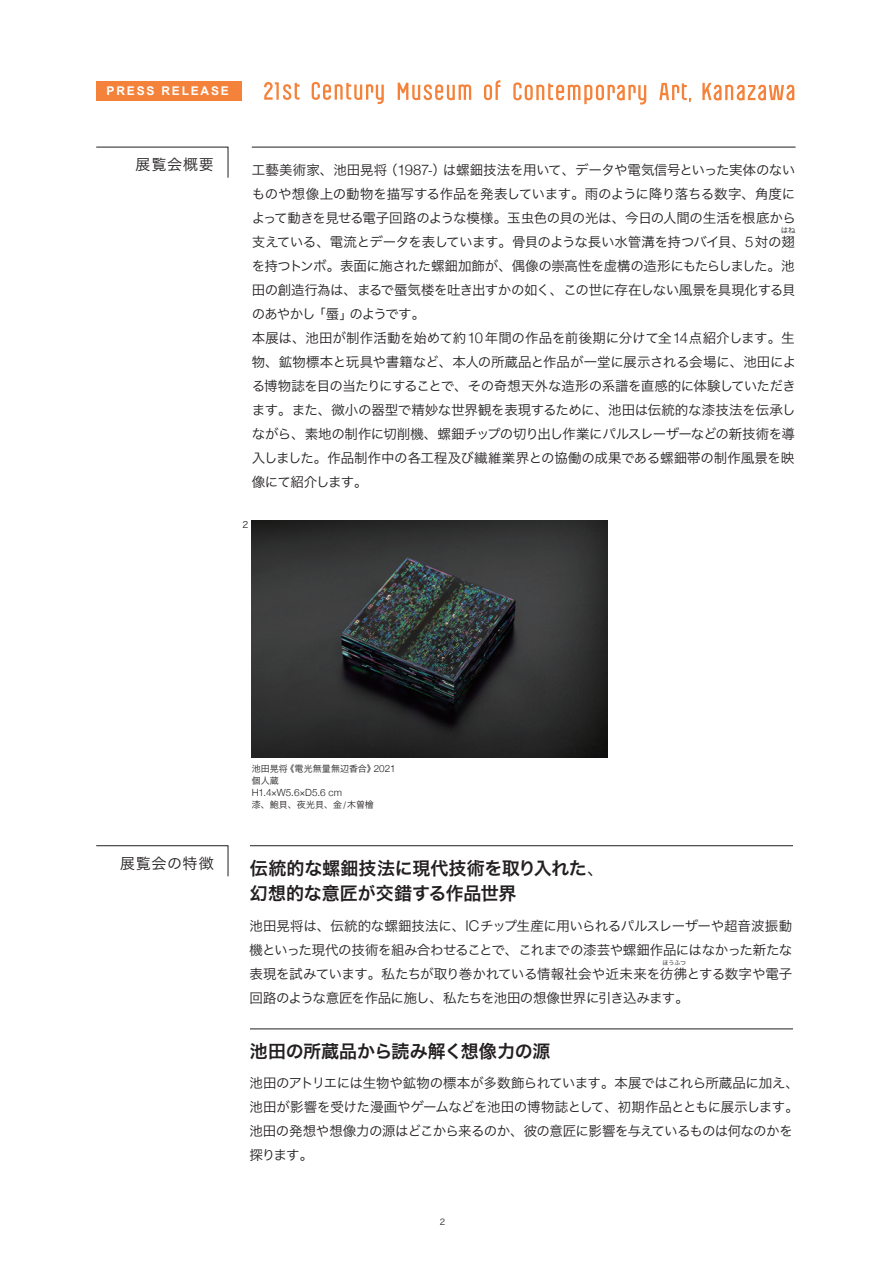
<style>
.page{position:relative;width:893px;height:1263px;background:#fff}
.page>*{position:absolute;margin:0;border:0;box-sizing:border-box;transform-origin:0 0}
.t1{font:18px/25.5px "Hira Kaku Pro W6";letter-spacing:-.005em;color:#231f20}
.t2{font:15px "Hira Kaku Pro W3";letter-spacing:.055em;color:#231f20}
.t3{font:13.5px/24px "Hira Kaku Pro W3";letter-spacing:-.03em;color:#231f20}
.t4{font:700 12px "Arial";letter-spacing:.15em;color:#fff}
.t5{font:300 9.9px "Helvetica Neue";letter-spacing:.005em;color:#231f20}
.t6{font:9px/12px "Hira Kaku Pro W3";letter-spacing:.005em;color:#231f20}
.t7{font:8.25px "Hira Kaku Pro W3";color:#231f20}
.t8{font:7.5px "Hira Kaku Pro W3";color:#231f20}
.t9{font:6px "Hira Kaku Pro W3";color:#231f20}
.s1{font-family:"Helvetica Neue";font-weight:300;font-size:14.85px}
.s2{font-family:"Helvetica";font-weight:300}
.s3{font-family:"Helvetica Neue";font-weight:300;font-size:9.9px}
.s4{font-family:"Hira Kaku Pro W3";font-weight:400;font-size:9px}
.s5{font-family:"Hira Kaku Pro W3"}
</style>
<div class="page">
<svg style="left:96px;top:147px;width:132px;height:31px"></svg>
<hr style="left:252px;top:147px;width:543px;height:1px;background:#231f20">
<svg style="left:312px;top:82px;width:72px;height:22px"></svg>
<svg style="left:264px;top:82px;width:36px;height:18px"></svg>
<svg style="left:484px;top:80px;width:16px;height:20px"></svg>
<svg style="left:398px;top:83px;width:73px;height:17px"></svg>
<svg style="left:659px;top:83px;width:32px;height:19px"></svg>
<svg style="left:513px;top:82px;width:133px;height:23px"></svg>
<svg style="left:702px;top:83px;width:92px;height:17px"></svg>
<div style="left:96px;top:81px;width:146px;height:19px;background:#f4823b"></div>
<hr style="left:250px;top:845px;width:543px;height:1px;background:#231f20">
<hr style="left:250px;top:1029px;width:543px;height:1px;background:#231f20">
<svg style="left:96px;top:845px;width:132px;height:32px"></svg>
<img style="left:252px;top:521px;width:356px;height:237px">
<p class="t4" style="left:107px;top:84px;width:124px">PRESS RELEASE</p>
<p class="t2" style="left:136px;top:151px;width:80px">展覧会概要</p>
<p class="t3" style="left:252px;top:157px;width:546px">工藝美術家、池田晃将（<span class="s1">1987</span><span class="s2">-</span>）は螺鈿技法を用いて、データや電気信号といった実体のないものや想像上の動物を描写する作品を発表しています。雨のように降り落ちる数字、角度によって動きを見せる電子回路のような模様。玉虫色の貝の光は、今日の人間の生活を根底から支えている、電流とデータを表しています。骨貝のような長い水管溝を持つバイ貝、<span class="s1">5</span>対の翅を持つトンボ。表面に施された螺鈿加飾が、偶像の崇高性を虚構の造形にもたらしました。池田の創造行為は、まるで蜃気楼を吐き出すかの如く、この世に存在しない風景を具現化する貝のあやかし「蜃」のようです。<br>本展は、池田が制作活動を始めて約<span class="s1">10</span>年間の作品を前後期に分けて全<span class="s1">14</span>点紹介します。生物、鉱物標本と玩具や書籍など、本人の所蔵品と作品が一堂に展示される会場に、池田による博物誌を目の当たりにすることで、その奇想天外な造形の系譜を直感的に体験していただきます。また、微小の器型で精妙な世界観を表現するために、池田は伝統的な漆技法を伝承しながら、素地の制作に切削機、螺鈿チップの切り出し作業にパルスレーザーなどの新技術を導入しました。作品制作中の各工程及び繊維業界との協働の成果である螺鈿帯の制作風景を映像にて紹介します。</p>
<p class="t8" style="left:781px;top:224px;width:16px">はね</p>
<p class="t6" style="left:243px;top:518px;width:7px">2</p>
<p class="t2" style="left:120px;top:850px;width:95px">展覧会の特徴</p>
<p class="t6" style="left:252px;top:762px;width:145px">池田晃将《電光無量無辺香合》<span class="s3">2021</span>個人蔵</p>
<p class="t5" style="left:252px;top:785px;width:92px">H1.4<span class="s4">×</span>W5.6<span class="s4">×</span>D5.6 cm</p>
<p class="t6" style="left:252px;top:798px;width:124px">漆、鮑貝、夜光貝、金<span class="s2">/</span>木曽檜</p>
<h1 class="t1" style="left:250px;top:854px;width:357px">伝統的な螺鈿技法に現代技術を取り入れた<span class="s5">、</span>幻想的な意匠が交錯する作品世界</h1>
<p class="t3" style="left:250px;top:913px;width:544px;text-align:justify">池田晃将は、伝統的な螺鈿技法に、<span class="s1">IC</span>チップ生産に用いられるパルスレーザーや超音波振動機といった現代の技術を組み合わせることで、これまでの漆芸や螺鈿作品にはなかった新たな表現を試みています。私たちが取り巻かれている情報社会や近未来を彷彿とする数字や電子回路のような意匠を作品に施し、私たちを池田の想像世界に引き込みます。</p>
<p class="t9" style="left:662px;top:958px;width:25px">ほうふつ</p>
<h1 class="t1" style="left:250px;top:1038px;width:302px">池田の所蔵品から読み解く想像力の源</h1>
<p class="t3" style="left:250px;top:1070px;width:551px">池田のアトリエには生物や鉱物の標本が多数飾られています。本展ではこれら所蔵品に加え、池田が影響を受けた漫画やゲームなどを池田の博物誌として、初期作品とともに展示します。池田の発想や想像力の源はどこから来るのか、彼の意匠に影響を与えているものは何なのかを探ります。</p>
<p class="t7" style="left:440px;top:1214px;width:7px">2</p>
</div>
